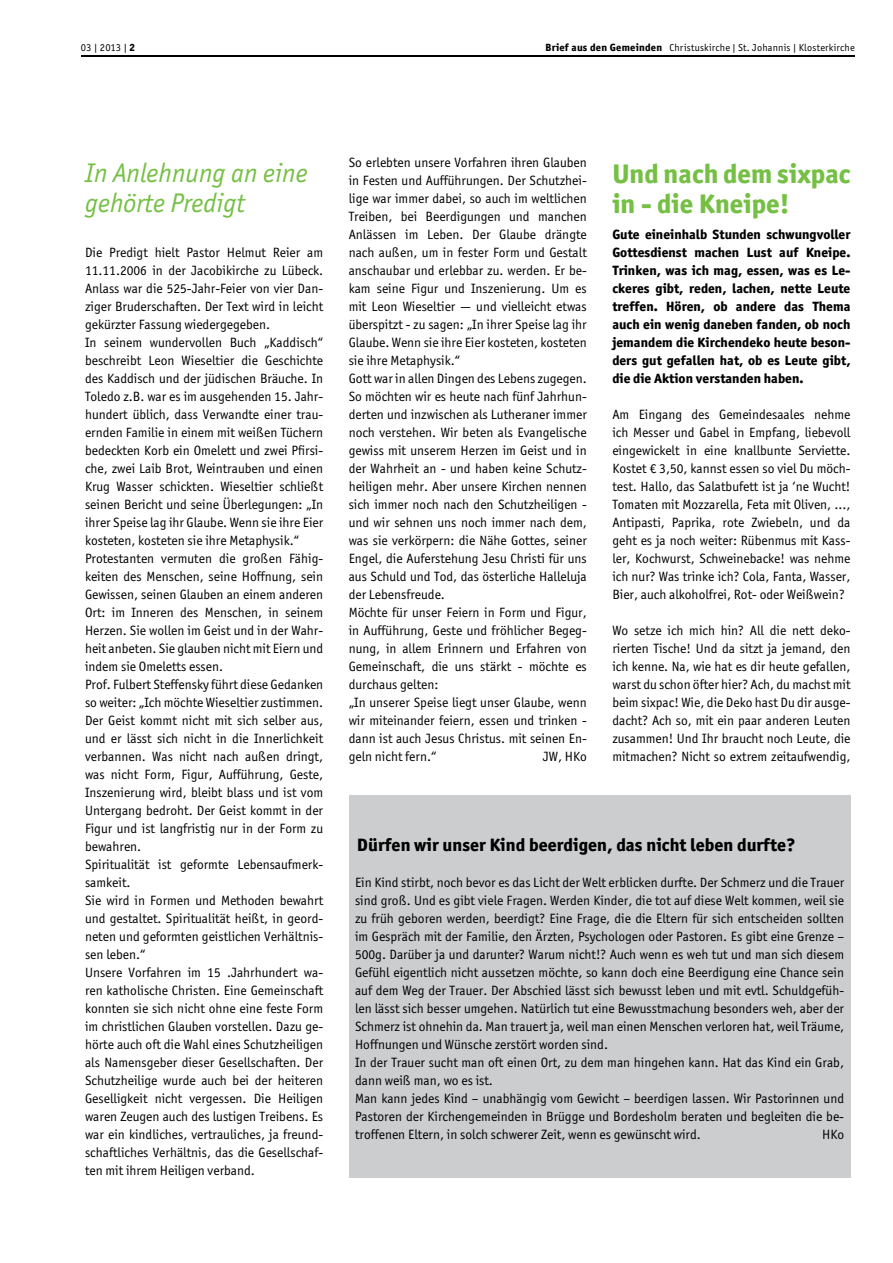
<style>
.page{position:relative;width:893px;height:1263px;background:#fff}
.page>*{position:absolute;margin:0;border:0;box-sizing:border-box;transform-origin:0 0}
.t1{font:27px/30px "Officina San ITC Book Ital OS";color:#75c044}
.t2{font:800 27px/30px "Officina San ITC";color:#75c044}
.t3{font:800 18px "Officina San ITC";color:#000}
.t4{font:13.5px/18px "Officina San ITC";color:#000}
.t5{font:800 13.5px/18px "Officina San ITC";color:#000;text-align:justify}
.t6{font:10.5px "Officina San ITC";letter-spacing:.015em;color:#000}
.t7{font:10.2px "Officina San ITC";letter-spacing:.02em;color:#000}
.s1{font-weight:800}
.s2{font-weight:800;font-size:10.5px}
</style>
<div class="page">
<hr style="left:81px;top:55px;width:774px;height:2px;background:#000">
<div style="left:349px;top:795px;width:501px;height:383px;background:#cbcdce"></div>
<p class="t6" style="left:81px;top:41px;width:56px">03 | 2013 | <span class="s1">2</span></p>
<p class="t7" style="left:545px;top:41px;width:311px"><span class="s2">Brief aus den Gemeinden</span> Christuskirche | St. Johannis | Klosterkirche</p>
<h1 class="t1" style="left:85px;top:157px;width:224px">In Anlehnung an eine gehörte Predigt</h1>
<p class="t4" style="left:85px;top:243px;width:240px">Die Predigt hielt Pastor Helmut Reier am 11.11.2006 in der Jacobikirche zu Lübeck.<br>Anlass war die 525-Jahr-Feier von vier Dan&shy;ziger Bruderschaften. Der Text wird in leicht gekürzter Fassung wiedergegeben.<br>In seinem wundervollen Buch „Kaddisch“ beschreibt Leon Wieseltier die Geschichte des Kaddisch und der jüdischen Bräuche. In Toledo z.B. war es im ausgehenden 15. Jahr&shy;hundert üblich, dass Verwandte einer trau&shy;ernden Familie in einem mit weißen Tüchern bedeckten Korb ein Omelett und zwei Pfirsi&shy;che, zwei Laib Brot, Weintrauben und einen Krug Wasser schickten. Wieseltier schließt seinen Bericht und seine Überlegungen: „In ihrer Speise lag ihr Glaube. Wenn sie ihre Eier kosteten, kosteten sie ihre Metaphysik.“ Protestanten vermuten die großen Fähig&shy;keiten des Menschen, seine Hoffnung, sein Gewissen, seinen Glauben an einem anderen Ort: im Inneren des Menschen, in seinem Herzen. Sie wollen im Geist und in der Wahr&shy;heit anbeten. Sie glauben nicht mit Eiern und indem sie Omeletts essen.<br>Prof. Fulbert Steffensky führt diese Gedanken so weiter: „Ich möchte Wieseltier zustimmen.<br>Der Geist kommt nicht mit sich selber aus, und er lässt sich nicht in die Innerlichkeit verbannen. Was nicht nach außen dringt, was nicht Form, Figur, Aufführung, Geste, Inszenierung wird, bleibt blass und ist vom Untergang bedroht. Der Geist kommt in der Figur und ist langfristig nur in der Form zu bewahren.<br>Spiritualität ist geformte Lebensaufmerk&shy;samkeit.<br>Sie wird in Formen und Methoden bewahrt und gestaltet. Spiritualität heißt, in geord&shy;neten und geformten geistlichen Verhältnis&shy;sen leben.“<br>Unsere Vorfahren im 15 .Jahrhundert wa&shy;ren katholische Christen. Eine Gemeinschaft konnten sie sich nicht ohne eine feste Form im christlichen Glauben vorstellen. Dazu ge&shy;hörte auch oft die Wahl eines Schutzheiligen als Namensgeber dieser Gesellschaften. Der Schutzheilige wurde auch bei der heiteren Geselligkeit nicht vergessen. Die Heiligen waren Zeugen auch des lustigen Treibens. Es war ein kindliches, vertrauliches, ja freund&shy;schaftliches Verhältnis, das die Gesellschaf&shy;ten mit ihrem Heiligen verband.</p>
<p class="t4" style="left:349px;top:153px;width:240px">So erlebten unsere Vorfahren ihren Glauben in Festen und Aufführungen. Der Schutzhei&shy;lige war immer dabei, so auch im weltlichen Treiben, bei Beerdigungen und manchen Anlässen im Leben. Der Glaube drängte nach außen, um in fester Form und Gestalt anschaubar und erlebbar zu. werden. Er be&shy;kam seine Figur und Inszenierung. Um es mit Leon Wieseltier — und vielleicht etwas überspitzt - zu sagen: „In ihrer Speise lag ihr Glaube. Wenn sie ihre Eier kosteten, kosteten sie ihre Metaphysik.“<br>Gott war in allen Dingen des Lebens zugegen.<br>So möchten wir es heute nach fünf Jahrhun&shy;derten und inzwischen als Lutheraner immer noch verstehen. Wir beten als Evangelische gewiss mit unserem Herzen im Geist und in der Wahrheit an - und haben keine Schutz&shy;heiligen mehr. Aber unsere Kirchen nennen sich immer noch nach den Schutzheiligen - und wir sehnen uns noch immer nach dem, was sie verkörpern: die Nähe Gottes, seiner Engel, die Auferstehung Jesu Christi für uns aus Schuld und Tod, das österliche Halleluja der Lebensfreude.<br>Möchte für unser Feiern in Form und Figur, in Aufführung, Geste und fröhlicher Begeg&shy;nung, in allem Erinnern und Erfahren von Gemeinschaft, die uns stärkt - möchte es durchaus gelten:<br>„In unserer Speise liegt unser Glaube, wenn wir miteinander feiern, essen und trinken - dann ist auch Jesus Christus. mit seinen En&shy;geln nicht fern.“</p>
<p class="t4" style="left:543px;top:747px;width:46px">JW, HKo</p>
<h1 class="t2" style="left:612px;top:158px;width:240px">Und nach dem sixpac in - die Kneipe!</h1>
<p class="t5" style="left:612px;top:225px;width:240px">Gute eineinhalb Stunden schwungvoller Gottesdienst machen Lust auf Kneipe.<br>Trinken, was ich mag, essen, was es Le&shy;ckeres gibt, reden, lachen, nette Leute treffen. Hören, ob andere das Thema auch ein wenig daneben fanden, ob noch jemandem die Kirchendeko heute beson&shy;ders gut gefallen hat, ob es Leute gibt, die die Aktion verstanden haben.</p>
<p class="t4" style="left:612px;top:405px;width:240px;text-align:justify">Am Eingang des Gemeindesaales nehme ich Messer und Gabel in Empfang, liebevoll eingewickelt in eine knallbunte Serviette.<br>Kostet € 3,50, kannst essen so viel Du möch&shy;test. Hallo, das Salatbufett ist ja ‘ne Wucht!<br>Tomaten mit Mozzarella, Feta mit Oliven, …, Antipasti, Paprika, rote Zwiebeln, und da geht es ja noch weiter: Rübenmus mit Kass&shy;ler, Kochwurst, Schweinebacke! was nehme ich nur? Was trinke ich? Cola, Fanta, Wasser, Bier, auch alkoholfrei, Rot- oder Weißwein?</p>
<p class="t4" style="left:612px;top:621px;width:240px;text-align:justify">Wo setze ich mich hin? All die nett deko&shy;rierten Tische! Und da sitzt ja jemand, den ich kenne. Na, wie hat es dir heute gefallen, warst du schon öfter hier? Ach, du machst mit beim sixpac! Wie, die Deko hast Du dir ausge&shy;dacht? Ach so, mit ein paar anderen Leuten zusammen! Und Ihr braucht noch Leute, die mitmachen? Nicht so extrem zeitaufwendig,</p>
<h2 class="t3" style="left:357px;top:833px;width:440px">Dürfen wir unser Kind beerdigen, das nicht leben durfte?</h2>
<p class="t4" style="left:355px;top:873px;width:491px">Ein Kind stirbt, noch bevor es das Licht der Welt erblicken durfte. Der Schmerz und die Trauer sind groß. Und es gibt viele Fragen. Werden Kinder, die tot auf diese Welt kommen, weil sie zu früh geboren werden, beerdigt? Eine Frage, die die Eltern für sich entscheiden sollten im Gespräch mit der Familie, den Ärzten, Psychologen oder Pastoren. Es gibt eine Grenze – 500g. Darüber ja und darunter? Warum nicht!? Auch wenn es weh tut und man sich diesem Gefühl eigentlich nicht aussetzen möchte, so kann doch eine Beerdigung eine Chance sein auf dem Weg der Trauer. Der Abschied lässt sich bewusst leben und mit evtl. Schuldgefüh&shy;len lässt sich besser umgehen. Natürlich tut eine Bewusstmachung besonders weh, aber der Schmerz ist ohnehin da. Man trauert ja, weil man einen Menschen verloren hat, weil Träume, Hoffnungen und Wünsche zerstört worden sind.<br>In der Trauer sucht man oft einen Ort, zu dem man hingehen kann. Hat das Kind ein Grab, dann weiß man, wo es ist.<br>Man kann jedes Kind – unabhängig vom Gewicht – beerdigen lassen. Wir Pastorinnen und Pastoren der Kirchengemeinden in Brügge und Bordesholm beraten und begleiten die be&shy;troffenen Eltern, in solch schwerer Zeit, wenn es gewünscht wird.</p>
<p class="t4" style="left:822px;top:1125px;width:23px">HKo</p>
</div>
